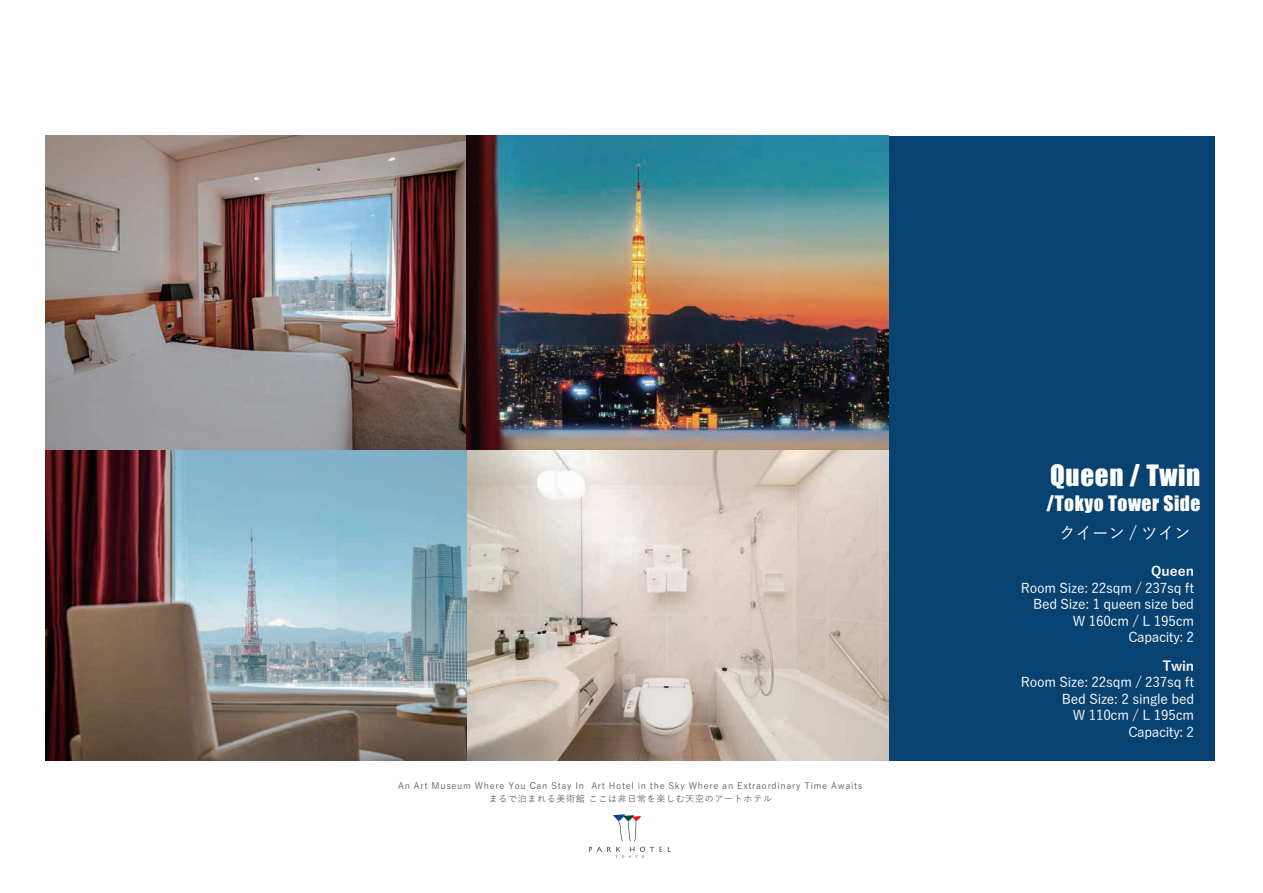
<style>
.page{position:relative;width:1263px;height:893px;background:#fff}
.page>*{position:absolute;margin:0;border:0;box-sizing:border-box;transform-origin:0 0}
.t1{font:27px "Impact";letter-spacing:.025em;color:#fff}
.t2{font:19.5px "Impact";letter-spacing:.025em;color:#fff}
.t3{font:500 16.5px "Yu Gothic";color:#fff}
.t4{font:500 13.5px/16.5px "Yu Gothic";letter-spacing:-.015em;color:#fff;text-align:right}
.t5{font:700 13.5px "Yu Gothic";color:#fff}
.t6{font:9px "Yu Gothic";letter-spacing:.075em;color:#403e45}
</style>
<div class="page">
<svg style="left:613px;top:814px;width:29px;height:27px"></svg>
<svg style="left:589px;top:847px;width:65px;height:11px"></svg>
<div style="left:888px;top:136px;width:327px;height:625px;background:#084271"></div>
<img style="left:45px;top:449px;width:843px;height:312px">
<img style="left:45px;top:136px;width:843px;height:313px">
<p class="t6" style="left:398px;top:777px;width:466px">An Art Museum Where You Can Stay In Art Hotel in the Sky Where an Extraordinary Time Awaits</p>
<p class="t6" style="left:489px;top:790px;width:285px">まるで泊まれる美術館 ここは非日常を楽しむ天空のアートホテル</p>
<h1 class="t1" style="left:1050px;top:455px;width:152px">Queen / Twin</h1>
<h2 class="t2" style="left:1046px;top:488px;width:155px">/Tokyo Tower Side</h2>
<p class="t3" style="left:1059px;top:518px;width:133px">クイーン / ツイン</p>
<p class="t5" style="left:1151px;top:564px;width:44px">Queen</p>
<p class="t4" style="left:1021px;top:578px;width:175px">Room Size: 22sqm / 237sq ft<br>Bed Size: 1 queen size bed<br>W 160cm / L 195cm<br>Capacity: 2</p>
<p class="t5" style="left:1162px;top:658px;width:33px">Twin</p>
<p class="t4" style="left:1021px;top:672px;width:175px">Room Size: 22sqm / 237sq ft<br>Bed Size: 2 single bed<br>W 110cm / L 195cm<br>Capacity: 2</p>
</div>
